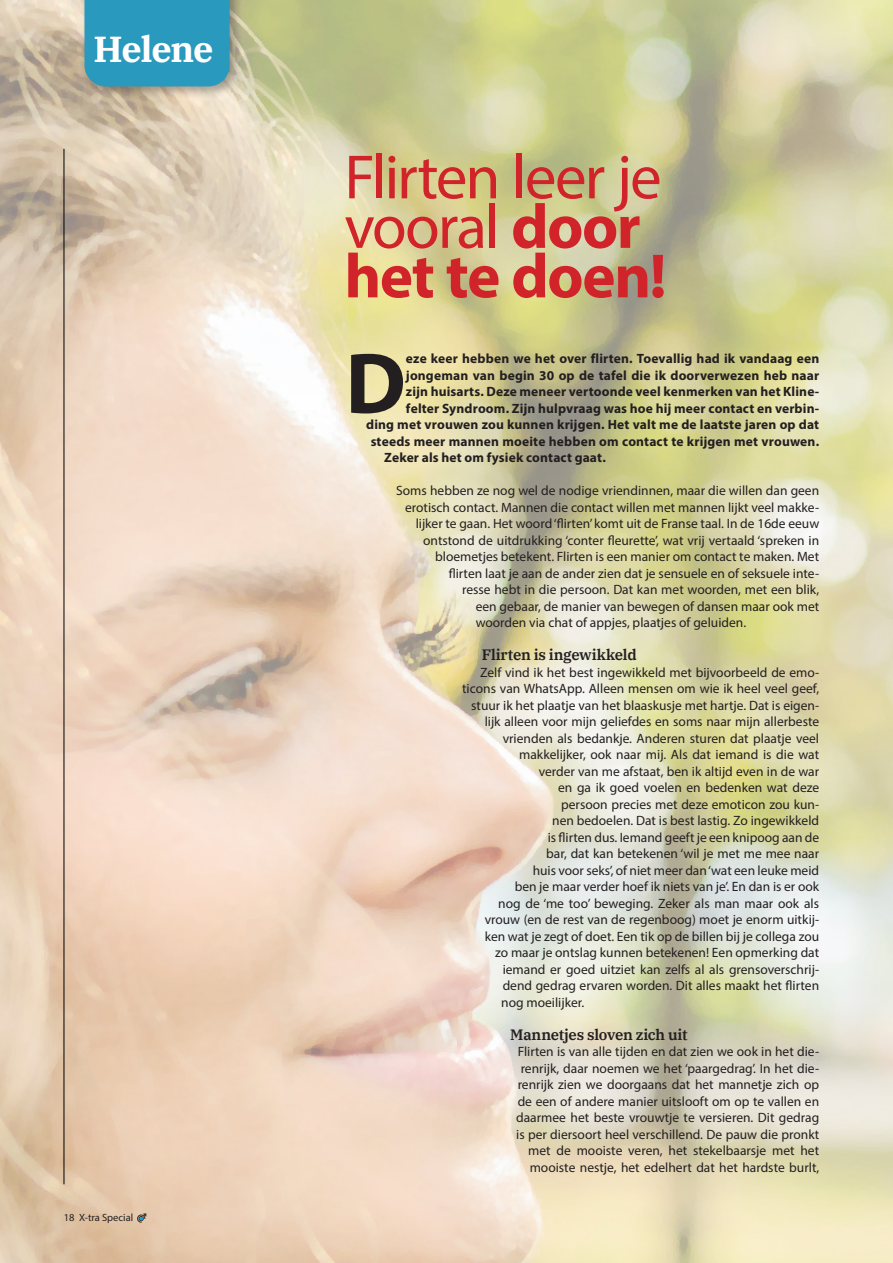
<style>
.page{position:relative;width:893px;height:1263px;background:#fff}
.page>*{position:absolute;margin:0;border:0;box-sizing:border-box;transform-origin:0 0}
.Bold_tekst_Initiaal{font:700 87px "Myriad Pro";color:#231f20}
.Hoofdkop__reg{font:63px/49.5px "Myriad Pro";letter-spacing:-.03em;color:#d1232a}
.Hoofdkop__reg-2{font:700 63px "Myriad Pro";letter-spacing:-.025em;color:#d1232a}
.Hoofdkop__reg-3{font:700 36px "IBM Plex Serif";letter-spacing:-.035em;color:#fff}
.Tussenkop_Zwart{font:600 15px "IBM Plex Serif";letter-spacing:-.02em;color:#231f20}
.Plattetekst_2{font:13.5px/16.5px "Myriad Pro";color:#231f20;text-align:right}
.Bold_tekst_Initiaal-2{font:700 13.5px "Myriad Pro";letter-spacing:.01em;color:#231f20}
.t1{font:10.5px "Myriad Pro";color:#231f20}
.s1{font-weight:700}
</style>
<div class="page">
<img style="left:0;top:0;width:893px;height:1263px">
<hr style="left:64px;top:149px;width:1px;height:1035px;background:#000">
<div style="left:80px;top:0;width:162px;height:99px;background:#231f20;opacity:.35"></div>
<div style="left:84px;top:0;width:146px;height:86px;background:#2999bd"></div>
<svg style="left:137px;top:1213px;width:9px;height:10px"></svg>
<p class="Hoofdkop__reg-3" style="left:94px;top:21px;width:121px">Helene</p>
<p class="t1" style="left:64px;top:1211px;width:71px">18 X-tra Special</p>
<p class="Hoofdkop__reg" style="left:344px;top:151px;width:319px">Flirten leer je vooral <span class="s1">door</span></p>
<p class="Hoofdkop__reg-2" style="left:344px;top:235px;width:324px">het te doen!</p>
<p class="Bold_tekst_Initiaal" style="left:345px;top:327px;width:62px">D</p>
<p class="Bold_tekst_Initiaal-2" style="left:406px;top:350px;width:415px">eze keer hebben we het over flirten. Toevallig had ik vandaag een</p>
<p class="Bold_tekst_Initiaal-2" style="left:406px;top:366px;width:415px">jongeman van begin 30 op de tafel die ik doorverwezen heb naar</p>
<p class="Bold_tekst_Initiaal-2" style="left:406px;top:383px;width:415px">zijn huisarts. Deze meneer vertoonde veel kenmerken van het Kline-</p>
<p class="Bold_tekst_Initiaal-2" style="left:406px;top:399px;width:415px">felter Syndroom. Zijn hulpvraag was hoe hij meer contact en verbin-</p>
<p class="Bold_tekst_Initiaal-2" style="left:366px;top:416px;width:455px">ding met vrouwen zou kunnen krijgen. Het valt me de laatste jaren op dat</p>
<p class="Bold_tekst_Initiaal-2" style="left:371px;top:432px;width:450px">steeds meer mannen moeite hebben om contact te krijgen met vrouwen.</p>
<p class="Bold_tekst_Initiaal-2" style="left:384px;top:449px;width:223px">Zeker als het om fysiek contact gaat.</p>
<p class="Plattetekst_2" style="left:396px;top:482px;width:425px">Soms hebben ze nog wel de nodige vriendinnen, maar die willen dan geen</p>
<p class="Plattetekst_2" style="left:405px;top:499px;width:415px">erotisch contact. Mannen die contact willen met mannen lijkt veel makke-</p>
<p class="Plattetekst_2" style="left:416px;top:515px;width:405px">lijker te gaan. Het woord ‘flirten’ komt uit de Franse taal. In de 16de eeuw</p>
<p class="Plattetekst_2" style="left:423px;top:532px;width:397px">ontstond de uitdrukking ‘conter fleurette’, wat vrij vertaald ‘spreken in</p>
<p class="Plattetekst_2" style="left:435px;top:548px;width:385px">bloemetjes betekent. Flirten is een manier om contact te maken. Met</p>
<p class="Plattetekst_2" style="left:449px;top:565px;width:372px">flirten laat je aan de ander zien dat je sensuele en of seksuele inte-</p>
<p class="Plattetekst_2" style="left:462px;top:581px;width:359px">resse hebt in die persoon. Dat kan met woorden, met een blik,</p>
<p class="Plattetekst_2" style="left:476px;top:598px;width:345px">een gebaar, de manier van bewegen of dansen maar ook met</p>
<p class="Plattetekst_2" style="left:476px;top:614px;width:272px">woorden via chat of appjes, plaatjes of geluiden.</p>
<p class="Tussenkop_Zwart" style="left:482px;top:643px;width:157px">Flirten is ingewikkeld</p>
<p class="Plattetekst_2" style="left:480px;top:664px;width:340px">Zelf vind ik het best ingewikkeld met bijvoorbeeld de emo-</p>
<p class="Plattetekst_2" style="left:462px;top:680px;width:358px">ticons van WhatsApp. Alleen mensen om wie ik heel veel geef,</p>
<p class="Plattetekst_2" style="left:471px;top:697px;width:349px">stuur ik het plaatje van het blaaskusje met hartje. Dat is eigen-</p>
<p class="Plattetekst_2" style="left:485px;top:713px;width:336px">lijk alleen voor mijn geliefdes en soms naar mijn allerbeste</p>
<p class="Plattetekst_2" style="left:503px;top:730px;width:318px">vrienden als bedankje. Anderen sturen dat plaatje veel</p>
<p class="Plattetekst_2" style="left:519px;top:746px;width:302px">makkelijker, ook naar mij. Als dat iemand is die wat</p>
<p class="Plattetekst_2" style="left:539px;top:763px;width:282px">verder van me afstaat, ben ik altijd even in de war</p>
<p class="Plattetekst_2" style="left:558px;top:779px;width:263px">en ga ik goed voelen en bedenken wat deze</p>
<p class="Plattetekst_2" style="left:561px;top:796px;width:259px">persoon precies met deze emoticon zou kun-</p>
<p class="Plattetekst_2" style="left:552px;top:812px;width:269px">nen bedoelen. Dat is best lastig. Zo ingewikkeld</p>
<p class="Plattetekst_2" style="left:548px;top:829px;width:273px">is flirten dus. Iemand geeft je een knipoog aan de</p>
<p class="Plattetekst_2" style="left:546px;top:845px;width:275px">bar, dat kan betekenen ‘wil je met me mee naar</p>
<p class="Plattetekst_2" style="left:533px;top:862px;width:288px">huis voor seks’, of niet meer dan ‘wat een leuke meid</p>
<p class="Plattetekst_2" style="left:515px;top:878px;width:306px">ben je maar verder hoef ik niets van je’. En dan is er ook</p>
<p class="Plattetekst_2" style="left:498px;top:895px;width:322px">nog de ‘me too’ beweging. Zeker als man maar ook als</p>
<p class="Plattetekst_2" style="left:485px;top:911px;width:336px">vrouw (en de rest van de regenboog) moet je enorm uitkij-</p>
<p class="Plattetekst_2" style="left:485px;top:928px;width:336px">ken wat je zegt of doet. Een tik op de billen bij je collega zou</p>
<p class="Plattetekst_2" style="left:495px;top:944px;width:325px">zo maar je ontslag kunnen betekenen! Een opmerking dat</p>
<p class="Plattetekst_2" style="left:503px;top:961px;width:318px">iemand er goed uitziet kan zelfs al als grensoverschrij-</p>
<p class="Plattetekst_2" style="left:503px;top:977px;width:318px">dend gedrag ervaren worden. Dit alles maakt het flirten</p>
<p class="Plattetekst_2" style="left:501px;top:994px;width:85px">nog moeilijker.</p>
<p class="Tussenkop_Zwart" style="left:510px;top:1023px;width:179px">Mannetjes sloven zich uit</p>
<p class="Plattetekst_2" style="left:516px;top:1043px;width:305px">Flirten is van alle tijden en dat zien we ook in het die&shy;renrijk, daar noemen we het ‘paargedrag’. In het die&shy;renrijk zien we doorgaans dat het mannetje zich op de een of andere manier uitslooft om op te vallen en daarmee het beste vrouwtje te versieren. Dit gedrag is per diersoort heel verschillend. De pauw die pronkt met de mooiste veren, het stekelbaarsje met het mooiste nestje, het edelhert dat het hardste burlt,</p>
</div>
